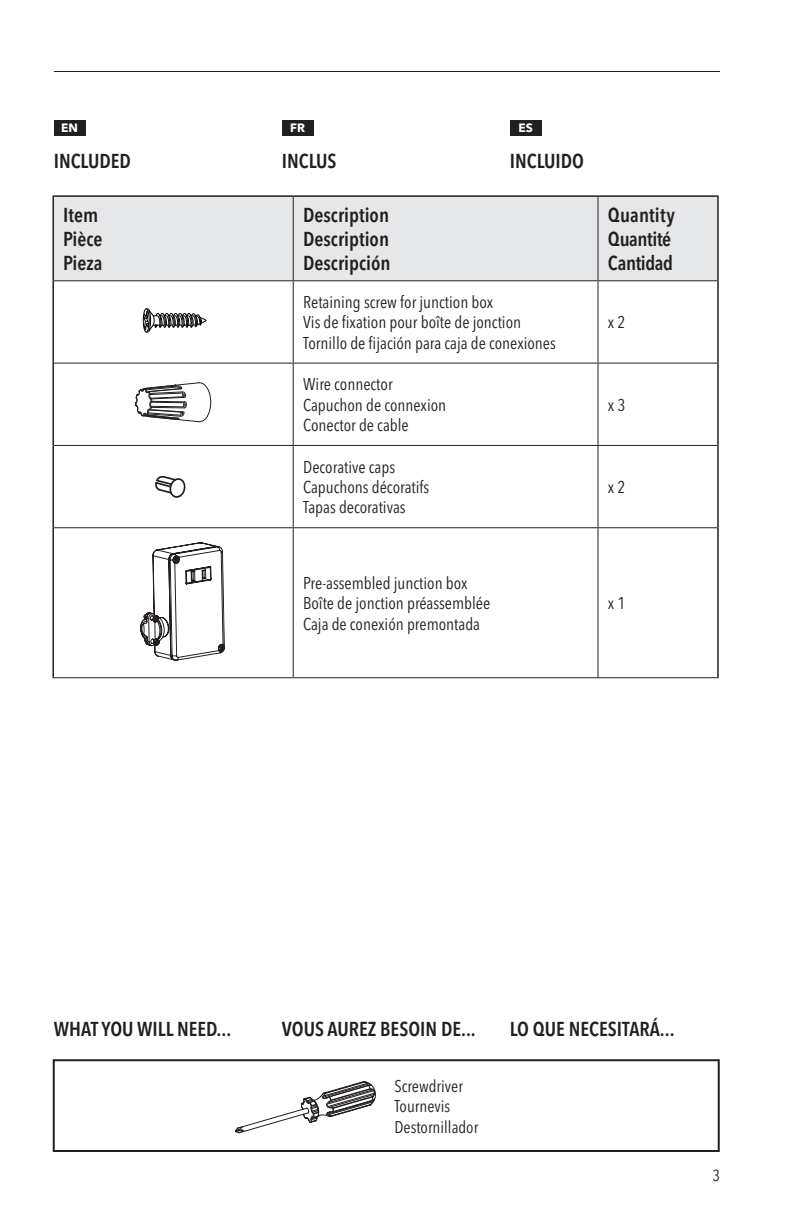
<style>
.page{position:relative;width:792px;height:1224px;background:#fff}
.page>*{position:absolute;margin:0;border:0;box-sizing:border-box;transform-origin:0 0}
.Titles{font:600 condensed 20px/24px "Avenir Next LT Pro";color:#231f20}
.Titles-2{font:600 condensed 20px/24px "Avenir Next LT Pro";letter-spacing:-.02em;color:#231f20}
.t1{font:condensed 17px/20.4px "Avenir Next LT Pro";color:#231f20}
.t2{font:condensed 16.8px/20.2px "Avenir Next LT Pro";color:#231f20}
.t3{font:condensed 16px "Avenir Next LT Pro";color:#231f20}
.t4{font:700 12px "Avenir Next LT Pro";color:#fff}
</style>
<div class="page">
<hr style="left:54px;top:71px;width:666px;height:1px;background:#231f20">
<div style="left:54px;top:120px;width:32px;height:16px;background:#231f20"></div>
<div style="left:282px;top:120px;width:32px;height:16px;background:#231f20"></div>
<div style="left:510px;top:120px;width:32px;height:16px;background:#231f20"></div>
<svg style="left:235px;top:1081px;width:141px;height:52px"></svg>
<div style="left:53px;top:1059px;width:667px;height:93px;border:2px solid #231f20"></div>
<div style="left:54px;top:197px;width:663px;height:83px;background:#e6e7e9"></div>
<hr style="left:52px;top:195px;width:241px;height:2px;background:#231f20">
<hr style="left:52px;top:197px;width:2px;height:84px;background:#231f20">
<hr style="left:293px;top:195px;width:305px;height:2px;background:#231f20">
<hr style="left:598px;top:195px;width:121px;height:2px;background:#231f20">
<hr style="left:717px;top:197px;width:2px;height:84px;background:#231f20">
<hr style="left:52px;top:281px;width:2px;height:82px;background:#231f20">
<hr style="left:717px;top:281px;width:2px;height:82px;background:#231f20">
<hr style="left:52px;top:363px;width:2px;height:82px;background:#231f20">
<hr style="left:717px;top:363px;width:2px;height:82px;background:#231f20">
<hr style="left:52px;top:445px;width:2px;height:83px;background:#231f20">
<hr style="left:717px;top:445px;width:2px;height:83px;background:#231f20">
<hr style="left:52px;top:528px;width:2px;height:149px;background:#231f20">
<hr style="left:717px;top:528px;width:2px;height:149px;background:#231f20">
<hr style="left:293px;top:197px;width:1px;height:83px;background:#231f20">
<hr style="left:597px;top:197px;width:1px;height:83px;background:#231f20">
<hr style="left:54px;top:280px;width:239px;height:1px;background:#231f20">
<hr style="left:293px;top:280px;width:305px;height:1px;background:#231f20">
<hr style="left:293px;top:281px;width:1px;height:82px;background:#231f20">
<hr style="left:598px;top:280px;width:119px;height:1px;background:#231f20">
<hr style="left:597px;top:281px;width:1px;height:82px;background:#231f20">
<hr style="left:54px;top:363px;width:239px;height:1px;background:#231f20">
<hr style="left:293px;top:363px;width:305px;height:1px;background:#231f20">
<hr style="left:293px;top:364px;width:1px;height:81px;background:#231f20">
<hr style="left:598px;top:363px;width:119px;height:1px;background:#231f20">
<hr style="left:597px;top:364px;width:1px;height:81px;background:#231f20">
<hr style="left:54px;top:445px;width:239px;height:1px;background:#231f20">
<hr style="left:293px;top:445px;width:305px;height:1px;background:#231f20">
<hr style="left:293px;top:446px;width:1px;height:81px;background:#231f20">
<hr style="left:598px;top:445px;width:119px;height:1px;background:#231f20">
<hr style="left:597px;top:446px;width:1px;height:81px;background:#231f20">
<hr style="left:54px;top:527px;width:239px;height:1px;background:#231f20">
<hr style="left:293px;top:527px;width:305px;height:1px;background:#231f20">
<hr style="left:293px;top:528px;width:1px;height:149px;background:#231f20">
<hr style="left:598px;top:527px;width:119px;height:1px;background:#231f20">
<hr style="left:597px;top:528px;width:1px;height:149px;background:#231f20">
<hr style="left:52px;top:677px;width:241px;height:1px;background:#231f20">
<hr style="left:293px;top:677px;width:305px;height:1px;background:#231f20">
<hr style="left:598px;top:677px;width:121px;height:1px;background:#231f20">
<svg style="left:135px;top:382px;width:77px;height:41px"></svg>
<svg style="left:155px;top:476px;width:31px;height:22px"></svg>
<svg style="left:140px;top:542px;width:85px;height:119px"></svg>
<svg style="left:143px;top:308px;width:64px;height:25px"></svg>
<p class="t4" style="left:61px;top:121px;width:18px">EN</p>
<p class="Titles" style="left:54px;top:148px;width:79px">INCLUDED</p>
<p class="t4" style="left:290px;top:121px;width:16px">FR</p>
<p class="Titles" style="left:282px;top:148px;width:56px">INCLUS</p>
<p class="t4" style="left:519px;top:121px;width:16px">ES</p>
<p class="Titles" style="left:510px;top:148px;width:76px">INCLUIDO</p>
<p class="Titles" style="left:63px;top:203px;width:41px">Item<br>Pièce<br>Pieza</p>
<p class="Titles" style="left:303px;top:203px;width:89px;text-align:justify">Description Description Descripción</p>
<p class="Titles-2" style="left:608px;top:203px;width:68px">Quantity<br>Quantité<br>Cantidad</p>
<p class="t1" style="left:303px;top:292px;width:254px">Retaining screw for junction box<br>Vis de fixation pour boîte de jonction<br>Tornillo de fijación para caja de conexiones</p>
<p class="t1" style="left:608px;top:312px;width:19px">x 2</p>
<p class="t1" style="left:303px;top:374px;width:145px">Wire connector<br>Capuchon de connexion<br>Conector de cable</p>
<p class="t1" style="left:303px;top:456px;width:128px">Decorative caps<br>Capuchons décoratifs<br>Tapas decorativas</p>
<p class="t1" style="left:303px;top:573px;width:189px">Pre-assembled junction box<br>Boîte de jonction préassemblée<br>Caja de conexión premontada</p>
<p class="t1" style="left:608px;top:394px;width:19px">x 3</p>
<p class="t1" style="left:608px;top:477px;width:19px">x 2</p>
<p class="t1" style="left:608px;top:593px;width:19px">x 1</p>
<p class="Titles" style="left:54px;top:1017px;width:179px">WHAT YOU WILL NEED...</p>
<p class="Titles" style="left:282px;top:1017px;width:196px">VOUS AUREZ BESOIN DE...</p>
<p class="Titles" style="left:510px;top:1017px;width:166px">LO QUE NECESITARÁ...</p>
<p class="t2" style="left:394px;top:1076px;width:85px">Screwdriver<br>Tournevis<br>Destornillador</p>
<p class="t3" style="left:712px;top:1166px;width:9px">3</p>
</div>
